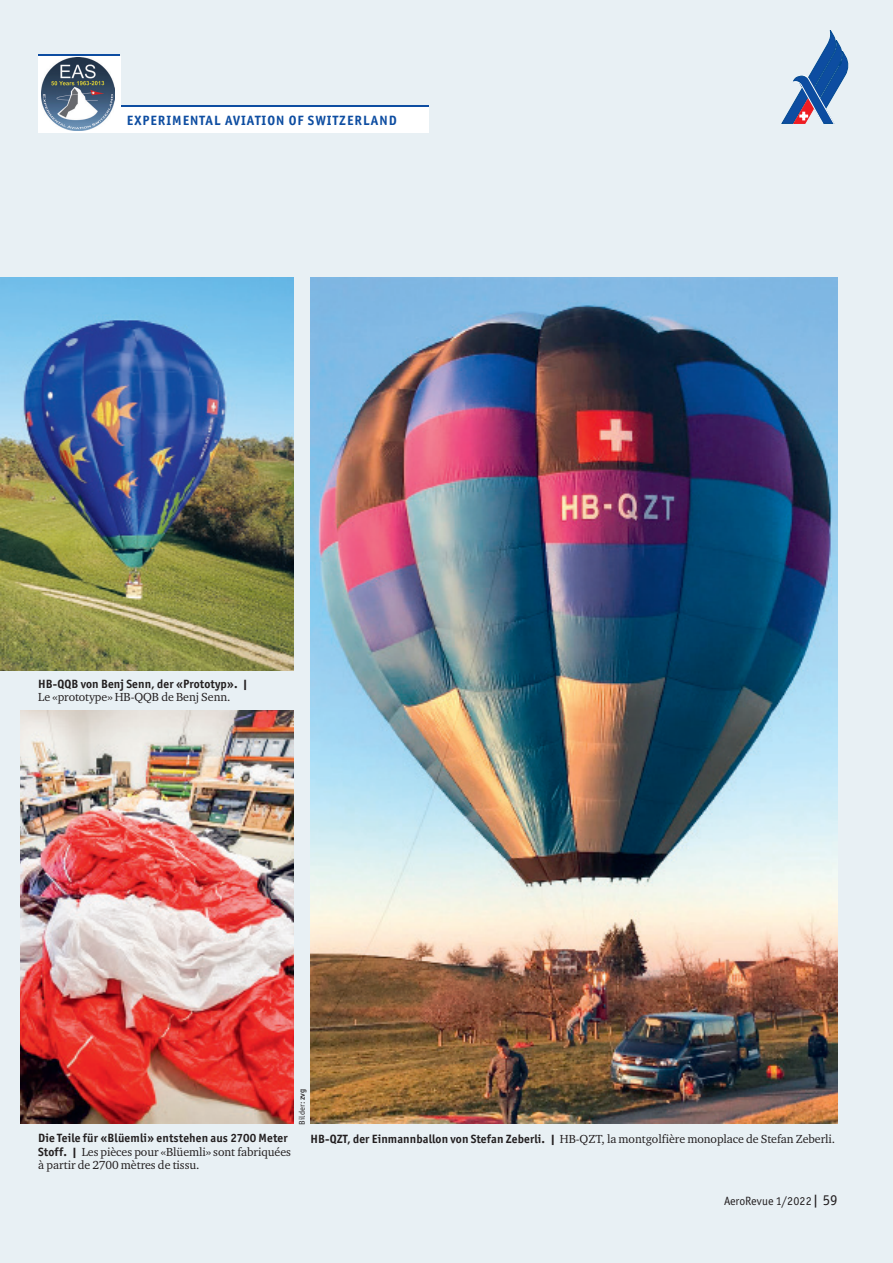
<style>
.page{position:relative;width:893px;height:1263px;background:#e8f0f4}
.page>*{position:absolute;margin:0;border:0;box-sizing:border-box;transform-origin:0 0}
.t1{font:700 13.5px "Officina San ITC";letter-spacing:.075em;color:#0d4da1}
.Legende_8_9_bold{font:12px/13.5px "Charter ITC";letter-spacing:-.005em;color:#231f20}
.Legende_8_9_bold-2{font:700 12px/13.5px "Officina San ITC";letter-spacing:.01em;color:#231f20}
.t2{font:12px "Officina San ITC";letter-spacing:.01em;color:#231f20}
.t3{font:8.25px "Officina San ITC";letter-spacing:.01em;color:#231f20}
.s1{font-family:"Charter ITC";font-weight:400}
.s2{font-weight:500}
.s3{font-family:"Officina San ITC";font-weight:700}
.s4{font-size:15px}
</style>
<div class="page">
<svg style="left:782px;top:30px;width:67px;height:94px"></svg>
<img style="left:0;top:278px;width:293px;height:392px">
<div style="left:38px;top:54px;width:82px;height:40px;background:#0d4da1"></div>
<div style="left:119px;top:105px;width:310px;height:15px;background:#0d4da1"></div>
<div style="left:38px;top:56px;width:82px;height:76px;background:#fff"></div>
<img style="left:41px;top:58px;width:73px;height:73px">
<div style="left:118px;top:107px;width:311px;height:25px;background:#fff"></div>
<img style="left:310px;top:278px;width:528px;height:846px">
<img style="left:21px;top:710px;width:272px;height:414px">
<p class="t1" style="left:127px;top:112px;width:271px">EXPERIMENTAL AVIATION OF SWITZERLAND</p>
<p class="Legende_8_9_bold-2" style="left:38px;top:677px;width:212px">HB-QQB von Benj Senn, der «Prototyp». |<br><span class="s1">Le «prototype» HB-QQB de Benj Senn.</span></p>
<p class="t3" style="left:297px;top:1124px;width:37px;rotate:-90deg">Bilder: <span class="s2">zvg</span></p>
<p class="Legende_8_9_bold" style="left:38px;top:1131px;width:254px"><span class="s3">Die Teile für «Blüemli» entstehen aus 2700 Meter<br>Stoff. |</span> Les pièces pour «Blüemli» sont fabriquées à partir de 2700 mètres de tissu.</p>
<p class="Legende_8_9_bold" style="left:310px;top:1131px;width:526px"><span class="s3">HB-QZT, der Einmannballon von Stefan Zeberli. |</span> HB-QZT, la montgolfière monoplace de Stefan Zeberli.</p>
<p class="t2" style="left:724px;top:1194px;width:115px">AeroRevue 1/2022<span class="s4">| 59</span></p>
</div>
